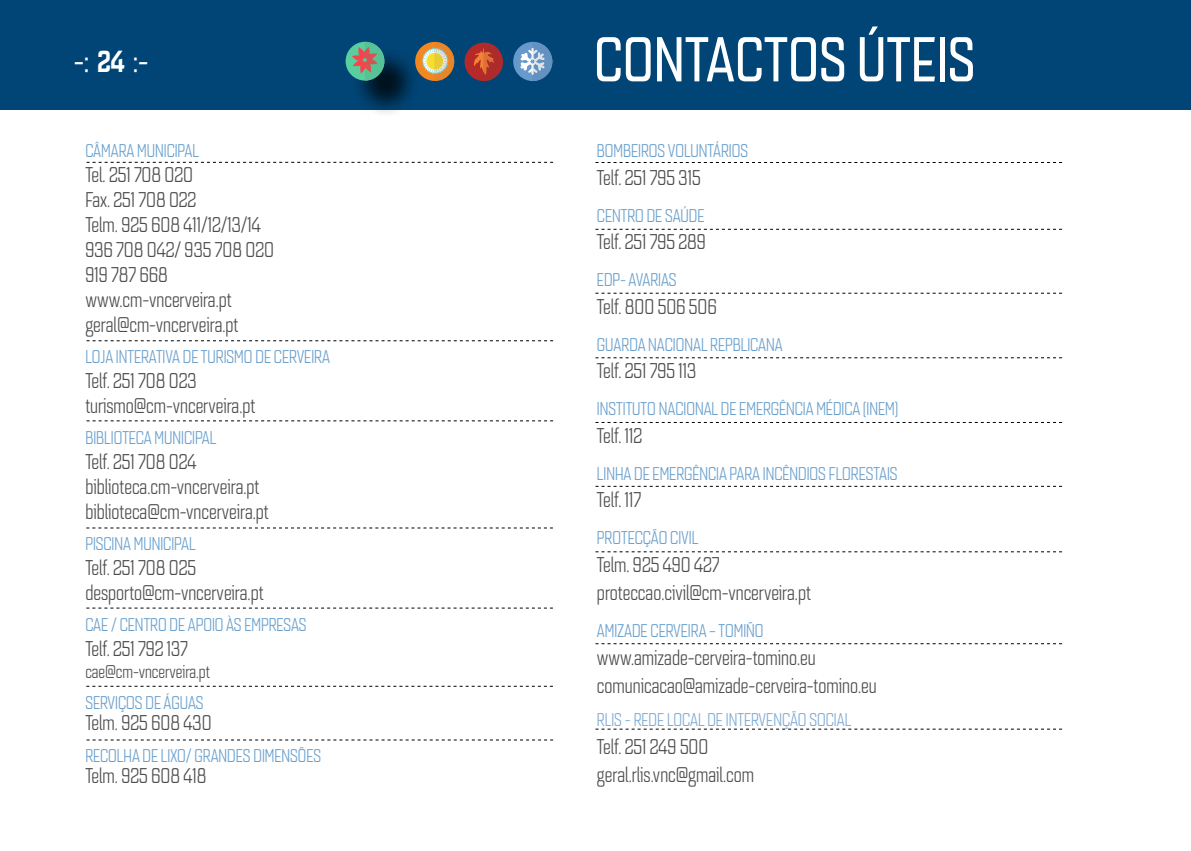
<style>
.page{position:relative;width:1191px;height:851px;background:#fff}
.page>*{position:absolute;margin:0;border:0;box-sizing:border-box;transform-origin:0 0}
.t1{font:62.1px "Quarca Con Reg";letter-spacing:.01em;color:#fff}
.t2{font:30px "Quarca Con Reg";color:#fff}
.t3{font:21px/24.9px "Quarca Con Boo";color:#4d4d4f}
.t4{font:18.3px "Quarca Con Boo";color:#6aa0cd}
.t5{font:18.3px "Quarca Con Boo";color:#7eabd3}
.t6{font:18.3px "Quarca Con Boo";color:#4d4d4f}
.s1{font-family:"Quarca Con Med"}
</style>
<div class="page">
<div style="left:0;top:0;width:1191px;height:109px;background:#004576"></div>
<svg style="left:421px;top:42px;width:33px;height:39px"></svg>
<div style="left:513px;top:42px;width:39px;height:39px;background:#69c;border-radius:50%"></div>
<svg style="left:518px;top:42px;width:34px;height:39px"></svg>
<div style="left:464px;top:43px;width:39px;height:38px;background:#b52929;border-radius:50%"></div>
<svg style="left:473px;top:43px;width:30px;height:38px"></svg>
<div style="left:351px;top:47px;width:70px;height:71px;background:#000;opacity:.75"></div>
<svg style="left:345px;top:42px;width:39px;height:39px"></svg>
<svg style="left:352px;top:42px;width:32px;height:39px"></svg>
<svg style="left:87px;top:162px;width:466px;height:1px"></svg>
<svg style="left:595px;top:162px;width:467px;height:1px"></svg>
<svg style="left:595px;top:229px;width:467px;height:1px"></svg>
<svg style="left:595px;top:293px;width:467px;height:1px"></svg>
<svg style="left:595px;top:357px;width:467px;height:1px"></svg>
<svg style="left:595px;top:422px;width:467px;height:1px"></svg>
<svg style="left:595px;top:485px;width:467px;height:2px"></svg>
<svg style="left:595px;top:551px;width:467px;height:1px"></svg>
<svg style="left:595px;top:728px;width:467px;height:1px"></svg>
<svg style="left:595px;top:643px;width:467px;height:1px"></svg>
<svg style="left:87px;top:340px;width:466px;height:1px"></svg>
<svg style="left:87px;top:420px;width:466px;height:1px"></svg>
<svg style="left:86px;top:527px;width:467px;height:1px"></svg>
<svg style="left:86px;top:607px;width:467px;height:1px"></svg>
<svg style="left:86px;top:685px;width:467px;height:1px"></svg>
<svg style="left:87px;top:739px;width:466px;height:1px"></svg>
<h2 class="t2" style="left:74px;top:43px;width:76px">-: <span class="s1">24</span> :-</h2>
<p class="t4" style="left:85px;top:140px;width:115px">CÂMARA MUNICIPAL</p>
<p class="t3" style="left:85px;top:163px;width:190px">Tel. 251 708 020<br>Fax. 251 708 022<br>Telm. 925 608 411/12/13/14<br>936 708 042/ 935 708 020<br>919 787 668 www.cm-vncerveira.pt geral@cm-vncerveira.pt</p>
<p class="t4" style="left:85px;top:346px;width:246px">LOJA INTERATIVA DE TURISMO DE CERVEIRA</p>
<p class="t3" style="left:85px;top:368px;width:171px">Telf. 251 708 023 turismo@cm-vncerveira.pt</p>
<p class="t4" style="left:85px;top:427px;width:133px">BIBLIOTECA MUNICIPAL</p>
<p class="t3" style="left:85px;top:449px;width:185px">Telf. 251 708 024 biblioteca.cm-vncerveira.pt biblioteca@cm-vncerveira.pt</p>
<p class="t4" style="left:85px;top:533px;width:112px">PISCINA MUNICIPAL</p>
<p class="t3" style="left:85px;top:555px;width:180px">Telf. 251 708 025 desporto@cm-vncerveira.pt</p>
<p class="t4" style="left:85px;top:614px;width:223px">CAE / CENTRO DE APOIO ÀS EMPRESAS</p>
<p class="t3" style="left:85px;top:636px;width:104px">Telf. 251 792 137</p>
<p class="t6" style="left:85px;top:660px;width:126px">cae@cm-vncerveira.pt</p>
<p class="t4" style="left:85px;top:691px;width:120px">SERVIÇOS DE ÁGUAS</p>
<p class="t3" style="left:85px;top:710px;width:128px">Telm. 925 608 430</p>
<p class="t4" style="left:85px;top:744px;width:237px">RECOLHA DE LIXO/ GRANDES DIMENSÕES</p>
<p class="t3" style="left:85px;top:763px;width:123px">Telm. 925 608 418</p>
<h1 class="t1" style="left:594px;top:22px;width:382px">CONTACTOS ÚTEIS</h1>
<p class="t4" style="left:597px;top:140px;width:153px">BOMBEIROS VOLUNTÁRIOS</p>
<p class="t3" style="left:597px;top:165px;width:105px">Telf. 251 795 315</p>
<p class="t4" style="left:597px;top:204px;width:109px">CENTRO DE SAÚDE</p>
<p class="t3" style="left:597px;top:230px;width:110px">Telf. 251 795 289</p>
<p class="t4" style="left:597px;top:269px;width:81px">EDP- AVARIAS</p>
<p class="t3" style="left:597px;top:294px;width:121px">Telf. 800 506 506</p>
<p class="t4" style="left:597px;top:333px;width:187px">GUARDA NACIONAL REPBLICANA</p>
<p class="t3" style="left:597px;top:358px;width:101px">Telf. 251 795 113</p>
<p class="t4" style="left:597px;top:398px;width:303px">INSTITUTO NACIONAL DE EMERGÊNCIA MÉDICA (INEM)</p>
<p class="t3" style="left:597px;top:423px;width:47px">Telf. 112</p>
<p class="t4" style="left:597px;top:462px;width:302px">LINHA DE EMERGÊNCIA PARA INCÊNDIOS FLORESTAIS</p>
<p class="t3" style="left:597px;top:487px;width:46px">Telf. 117</p>
<p class="t4" style="left:597px;top:527px;width:103px">PROTECÇÃO CIVIL</p>
<p class="t3" style="left:597px;top:551px;width:215px;line-height:27.9px">Telm. 925 490 427 proteccao.civil@cm-vncerveira.pt</p>
<p class="t4" style="left:597px;top:619px;width:168px">AMIZADE CERVEIRA – TOMIÑO</p>
<p class="t3" style="left:597px;top:644px;width:281px;line-height:27.9px">www.amizade-cerveira-tomino.eu comunicacao@amizade-cerveira-tomino.eu</p>
<p class="t5" style="left:597px;top:708px;width:256px">RLIS - REDE LOCAL DE INTERVENÇÃO SOCIAL</p>
<p class="t3" style="left:597px;top:733px;width:158px;line-height:27.9px">Telf. 251 249 500 geral.rlis.vnc@gmail.com</p>
</div>
